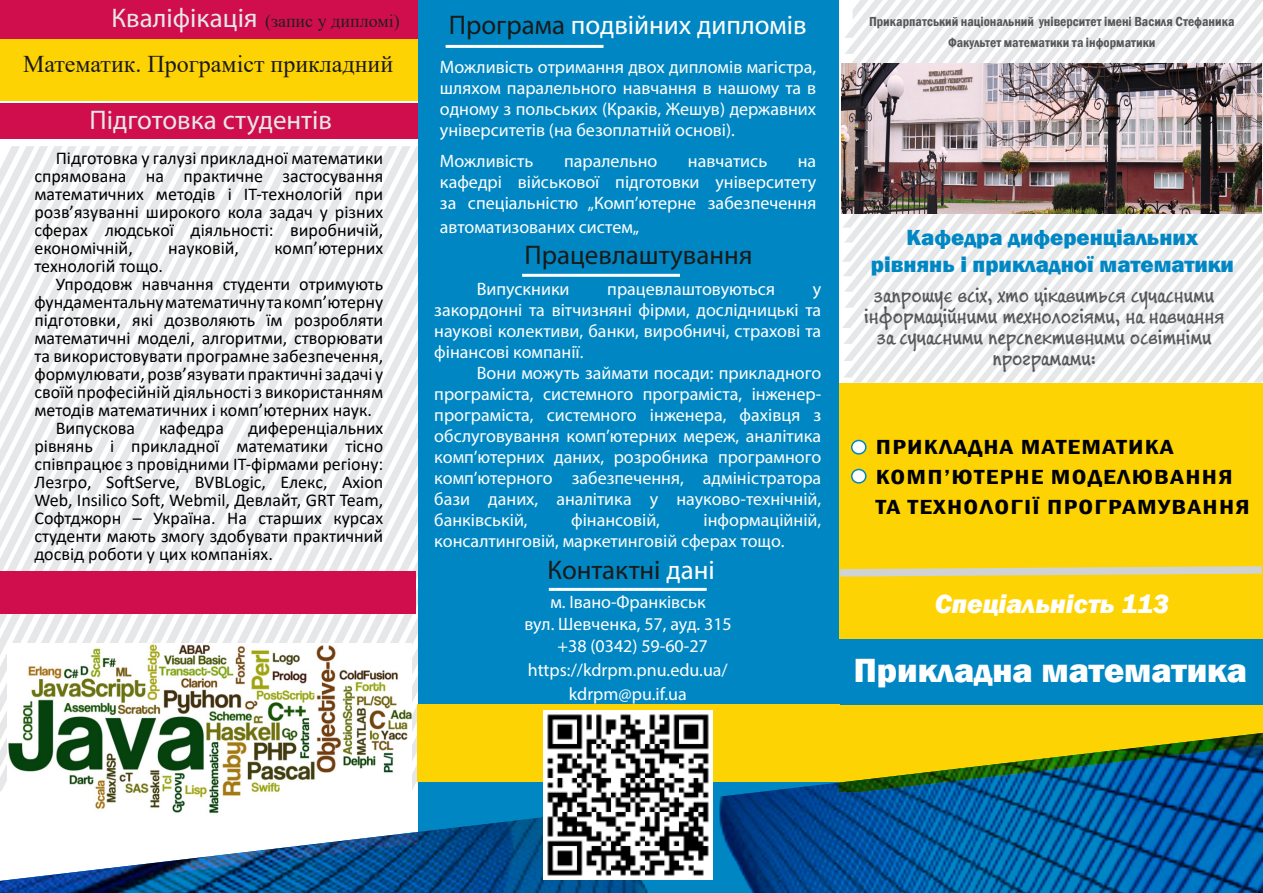
<style>
.page{position:relative;width:1263px;height:893px;background:#fff}
.page>*{position:absolute;margin:0;border:0;box-sizing:border-box;transform-origin:0 0}
.t1{font:800 34.5px "Franklin Gothic";color:#fff}
.Contact{font:27px "Myriad Pro";color:#fff}
.Title_White{font:27px "Myriad Pro";color:#e6e7e9}
.t2{font:italic 800 27px "Franklin Gothic";color:#fff}
.Title_Left{font:27px "Myriad Pro";color:#1a1b1b}
.Contact-2{font:27px "Myriad Pro";color:#1a1b1b}
.Title_Left-2{font:24px "Times New Roman";color:#1a1b1b}
.Text{font:22.5px/21px "Buxton Sketch";color:#57585a;text-align:center}
.Company_Name{font:800 22.5px/27px "Franklin Gothic";color:#0087c3;text-align:center}
.Website{font:600 condensed 21px/30px "Franklin Gothic";letter-spacing:.05em;color:#000;scale:1.25 1}
.Info{font:18px/21px "Myriad Pro";color:#fff;text-align:justify}
.t3{font:18px/18px "Calibri";color:#000;text-align:justify}
.Title_White-2{font:18px "Times New Roman";color:#231f20}
.Text-2{font:600 condensed 13.5px "Franklin Gothic";color:#57585a}
.s1{font-family:"Myriad Pro";font-size:27px;color:#e6e7e9}
.s2{color:#1a1b1b}
.s3{color:#fff}
</style>
<div class="page">
<div style="left:839px;top:383px;width:424px;height:409px;background:#fed304"></div>
<svg style="left:0;top:146px;width:418px;height:203px;fill:#e6e7e9"></svg>
<svg style="left:0;top:349px;width:418px;height:382px;fill:#e6e7e9"></svg>
<div style="left:0;top:0;width:421px;height:101px;background:#fed304"></div>
<svg style="left:841px;top:0;width:29px;height:328px"></svg>
<svg style="left:870px;top:0;width:393px;height:383px;fill:#e6e7e9"></svg>
<svg style="left:1005px;top:111px;width:258px;height:272px;fill:#e7e8ea"></svg>
<div style="left:418px;top:0;width:421px;height:893px;background:#0087c3"></div>
<img style="left:0;top:733px;width:1263px;height:160px">
<div style="left:839px;top:639px;width:423px;height:66px;background:#0087c3"></div>
<div style="left:418px;top:705px;width:422px;height:77px;background:#fed304"></div>
<img style="left:842px;top:64px;width:420px;height:149px">
<div style="left:852px;top:440px;width:14px;height:14px;background:#fff;border-radius:50%"></div>
<div style="left:851px;top:440px;width:15px;height:15px;border:2px solid #0087c3;border-radius:50%"></div>
<div style="left:852px;top:469px;width:14px;height:14px;background:#fff;border-radius:50%"></div>
<div style="left:851px;top:469px;width:15px;height:15px;border:2px solid #0087c3;border-radius:50%"></div>
<svg style="left:840px;top:566px;width:422px;height:11px"></svg>
<div style="left:0;top:0;width:418px;height:38px;background:#d00e4e"></div>
<div style="left:0;top:571px;width:416px;height:42px;background:#d00e4e"></div>
<div style="left:0;top:103px;width:418px;height:35px;background:#d00e4e"></div>
<hr style="left:446px;top:45px;width:157px;height:3px;background:#fff">
<hr style="left:549px;top:588px;width:158px;height:3px;background:#fff">
<hr style="left:522px;top:274px;width:158px;height:3px;background:#fff">
<img style="left:7px;top:644px;width:405px;height:174px">
<img style="left:543px;top:710px;width:169px;height:169px">
<p class="Title_White-2" style="left:112px;top:8px;width:290px"><span class="s1">Кваліфікація</span> (запис у дипломі)</p>
<p class="Title_Left-2" style="left:23px;top:47px;width:372px">Математик. Програміст прикладний</p>
<p class="Title_White" style="left:90px;top:104px;width:244px">Підготовка студентів</p>
<p class="t3" style="left:34px;top:148px;width:350px;text-indent:21px">Підготовка у галузі прикладної математики спрямована на практичне застосування математичних методів i ІТ-технологій при розв’язуванні широкого кола задач у різних сферах людської діяльності: виробничій, економічній,</p>
<p class="t3" style="left:168px;top:238px;width:72px">науковій,</p>
<p class="t3" style="left:274px;top:238px;width:110px">комп’ютерних</p>
<p class="t3" style="left:34px;top:256px;width:130px">технологій тощо.</p>
<p class="t3" style="left:34px;top:274px;width:350px;text-indent:21px">Упродовж навчання студенти отримують фундаментальну математичну та комп’ютерну підготовки, які дозволяють їм розробляти математичні моделі, алгоритми, створювати та використовувати програмне забезпечення, формулювати, розв’язувати практичні задачі у своїй професійній діяльності з використанням методів математичних і комп’ютерних наук.</p>
<p class="t3" style="left:56px;top:418px;width:81px">Випускова</p>
<p class="t3" style="left:159px;top:418px;width:66px">кафедра</p>
<p class="t3" style="left:34px;top:418px;width:350px;text-indent:214px">диференціальних рівнянь і прикладної математики тісно співпрацює з провідними ІТ-фірмами регіону:<br>Лезгро, SoftServe, BVBLogic, Елекс, Axion Web, Insilico Soft, Webmil, Девлайт, GRT Team, Софтджорн – Україна. На старших курсах студенти мають змогу здобувати практичний досвід роботи у цих компаніях.</p>
<p class="Contact" style="left:449px;top:8px;width:359px"><span class="s2">Програма</span> подвійних дипломів</p>
<p class="Info" style="left:440px;top:56px;width:378px">Можливість отримання двох дипломів магістра, шляхом паралельного навчання в нашому та в одному з польських (Краків, Жешув) державних університетів (на безоплатній основі).</p>
<p class="Info" style="left:440px;top:150px;width:95px">Можливість</p>
<p class="Info" style="left:564px;top:150px;width:95px">паралельно</p>
<p class="Info" style="left:688px;top:150px;width:81px">навчатись</p>
<p class="Info" style="left:440px;top:150px;width:378px;text-indent:358px">на кафедрі військової підготовки університету за спеціальністю „Комп’ютерне забезпечення</p>
<p class="Info" style="left:440px;top:216px;width:201px">автоматизованих систем„</p>
<p class="Title_Left" style="left:525px;top:238px;width:229px">Працевлаштування</p>
<p class="Info" style="left:477px;top:278px;width:94px">Випускники</p>
<p class="Info" style="left:607px;top:278px;width:169px">працевлаштовуються</p>
<p class="Info" style="left:434px;top:278px;width:388px;text-indent:378px">у закордонні та вітчизняні фірми, дослідницькі та наукові колективи, банки, виробничі, страхові та фінансові компанії.</p>
<p class="Info" style="left:434px;top:362px;width:388px;text-indent:43px">Вони можуть займати посади: прикладного програміста, системного програміста, інженер&shy;програміста, системного інженера, фахівця з обслуговування комп’ютерних мереж, аналітика комп’ютерних даних, розробника програмного комп’ютерного забезпечення, адміністратора бази даних, аналітика у науково-технічній, банківській,</p>
<p class="Info" style="left:434px;top:509px;width:388px;text-indent:269px">інформаційній, консалтинговій, маркетинговій сферах тощо.</p>
<p class="Info" style="left:571px;top:509px;width:90px">фінансовій,</p>
<p class="Contact-2" style="left:547px;top:553px;width:169px">Контактні <span class="s3">дані</span></p>
<p class="Info" style="left:550px;top:591px;width:157px">м. Івано-Франківськ</p>
<p class="Info" style="left:524px;top:613px;width:209px">вул. Шевченка, 57, ауд. 315</p>
<p class="Info" style="left:557px;top:635px;width:152px">+38 (0342) 59-60-27</p>
<p class="Info" style="left:528px;top:660px;width:201px">https://kdrpm.pnu.edu.ua/</p>
<p class="Info" style="left:569px;top:684px;width:120px">kdrpm@pu.if.ua</p>
<p class="Text-2" style="left:869px;top:13px;width:367px">Прикарпатський національний університет імені Василя Стефаника</p>
<p class="Text-2" style="left:948px;top:34px;width:209px">Факультет математики та інформатики</p>
<p class="Company_Name" style="left:871px;top:224px;width:364px">Кафедра диференціальних рівнянь і прикладної математики</p>
<p class="Text" style="left:864px;top:285px;width:361px">запрошує всіх, хто цікавиться сучасними інформаційними технологіями, на навчання за сучасними перспективними освітніми програмами:</p>
<p class="Website" style="left:876px;top:432px;width:240px">ПРИКЛАДНА МАТЕМАТИКА</p>
<p class="Website" style="left:876px;top:462px;width:301px">КОМП’ЮТЕРНЕ МОДЕЛЮВАННЯ<br>ТА ТЕХНОЛОГІЇ ПРОГРАМУВАННЯ</p>
<p class="t2" style="left:935px;top:586px;width:236px">Спеціальність 113</p>
<p class="t1" style="left:854px;top:648px;width:395px">Прикладна математика</p>
</div>
